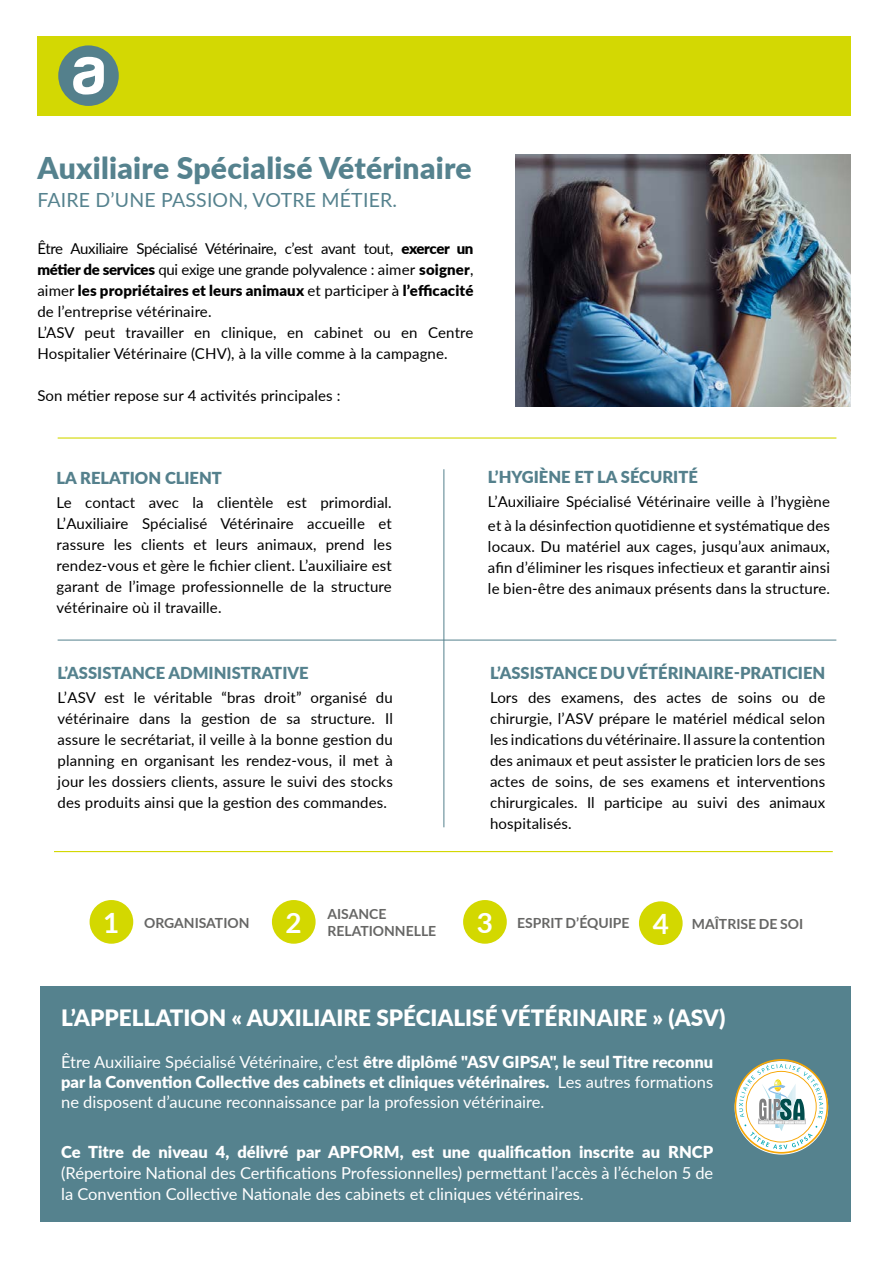
<style>
.page{position:relative;width:893px;height:1263px;background:#fff}
.page>*{position:absolute;margin:0;border:0;box-sizing:border-box;transform-origin:0 0}
.t1{font:900 30px "Lato";letter-spacing:.01em;color:#55828e}
.t2{font:700 27.9px "Lato";color:#fff}
.t3{font:900 22.5px "Lato";color:#fff}
.t4{font:19.5px "Lato";letter-spacing:.01em;color:#55828e}
.t5{font:16.5px/19.8px "Lato";color:#fff;text-align:justify}
.t6{font:900 16.5px "Lato";color:#54808c}
.t7{font:900 16.5px "Lato";color:#fff}
.t8{font:900 16.5px "Lato";color:#55828e}
.t9{font:15px/21px "Lato";letter-spacing:.01em;color:#000;text-align:justify}
.t10{font:700 13.95px "Lato";color:#666665}
.s1{font-weight:900}
.s2{font-size:27.9px;color:#fff}
</style>
<div class="page">
<div style="left:639px;top:901px;width:44px;height:44px;background:#d3d800;border-radius:50%"></div>
<div style="left:90px;top:900px;width:43px;height:44px;background:#d3d800;border-radius:50%"></div>
<div style="left:272px;top:900px;width:44px;height:44px;background:#d3d800;border-radius:50%"></div>
<div style="left:463px;top:900px;width:44px;height:44px;background:#d3d800;border-radius:50%"></div>
<div style="left:40px;top:986px;width:811px;height:235px;background:#55828e"></div>
<svg style="left:735px;top:1059px;width:93px;height:94px"></svg>
<div style="left:37px;top:36px;width:814px;height:79px;background:#d3d803"></div>
<div style="left:58px;top:45px;width:61px;height:61px;background:#54808c;border-radius:50%"></div>
<svg style="left:73px;top:57px;width:31px;height:38px"></svg>
<img style="left:515px;top:155px;width:336px;height:252px">
<hr style="left:58px;top:437px;width:778px;height:2px;background:#d3d803">
<hr style="left:54px;top:851px;width:779px;height:1px;background:#d3d800">
<hr style="left:444px;top:469px;width:1px;height:358px;background:#54808c">
<hr style="left:58px;top:640px;width:778px;height:1px;background:#54808c">
<h1 class="t1" style="left:37px;top:145px;width:436px">Auxiliaire Spécialisé Vétérinaire</h1>
<h3 class="t4" style="left:37px;top:186px;width:361px">FAIRE D’UNE PASSION, VOTRE MÉTIER.</h3>
<p class="t9" style="left:37px;top:237px;width:438px;text-align:left">Être Auxiliaire Spécialisé Vétérinaire, c’est avant tout, <span class="s1">exercer un métier de services</span> qui exige une grande polyvalence : aimer <span class="s1">soigner</span>, aimer <span class="s1">les propriétaires et leurs animaux</span> et participer à <span class="s1">l’efficacité </span>de l’entreprise vétérinaire.<br>L’ASV peut travailler en clinique, en cabinet ou en Centre Hospitalier Vétérinaire (CHV), à la ville comme à la campagne.</p>
<p class="t9" style="left:37px;top:384px;width:305px">Son métier repose sur 4 activités principales :</p>
<p class="t6" style="left:57px;top:465px;width:167px">LA RELATION CLIENT</p>
<p class="t9" style="left:57px;top:491px;width:337px">Le contact avec la clientèle est primordial.<br>L’Auxiliaire Spécialisé Vétérinaire accueille et rassure les clients et leurs animaux, prend les rendez-vous et gère le fichier client. L’auxiliaire est garant de l’image professionnelle de la structure vétérinaire où il travaille.</p>
<p class="t8" style="left:58px;top:660px;width:253px">L’ASSISTANCE ADMINISTRATIVE</p>
<p class="t9" style="left:58px;top:686px;width:337px">L’ASV est le véritable “bras droit” organisé du vétérinaire dans la gestion de sa structure. Il assure le secrétariat, il veille à la bonne gestion du planning en organisant les rendez-vous, il met à jour les dossiers clients, assure le suivi des stocks des produits ainsi que la gestion des commandes.</p>
<p class="t6" style="left:488px;top:464px;width:211px">L’HYGIÈNE ET LA SÉCURITÉ</p>
<p class="t9" style="left:488px;top:488px;width:344px;line-height:24px">L’Auxiliaire Spécialisé Vétérinaire veille à l’hygiène et à la désinfection quotidienne et systématique des</p>
<p class="t9" style="left:488px;top:535px;width:344px">locaux. Du matériel aux cages, jusqu’aux animaux, afin d’éliminer les risques infectieux et garantir ainsi le bien-être des animaux présents dans la structure.</p>
<p class="t6" style="left:490px;top:660px;width:337px">L’ASSISTANCE DU VÉTÉRINAIRE-PRATICIEN</p>
<p class="t9" style="left:490px;top:686px;width:337px">Lors des examens, des actes de soins ou de chirurgie, l’ASV prépare le matériel médical selon les indications du vétérinaire. Il assure la contention des animaux et peut assister le praticien lors de ses actes de soins, de ses examens et interventions chirurgicales. Il participe au suivi des animaux hospitalisés.</p>
<p class="t10" style="left:327px;top:904px;width:60px">AISANCE</p>
<h2 class="t2" style="left:103px;top:902px;width:18px">1</h2>
<p class="t10" style="left:286px;top:920px;width:152px"><sup>2</sup> RELATIONNELLE</p>
<h2 class="t2" style="left:477px;top:902px;width:18px">3</h2>
<p class="t10" style="left:144px;top:913px;width:107px">ORGANISATION</p>
<p class="t10" style="left:517px;top:913px;width:288px">ESPRIT D’ÉQUIPE <span class="s2">4</span> MAÎTRISE DE SOI</p>
<h3 class="t3" style="left:61px;top:1001px;width:666px">L’APPELLATION « AUXILIAIRE SPÉCIALISÉ VÉTÉRINAIRE » (ASV)</h3>
<p class="t5" style="left:61px;top:1052px;width:654px">Être Auxiliaire Spécialisé Vétérinaire, c’est <span class="s1">être diplômé "ASV GIPSA", le seul Titre reconnu par la Convention Collective des cabinets et cliniques vétérinaires.</span> Les autres formations ne disposent d’aucune reconnaissance par la profession vétérinaire.</p>
<p class="t7" style="left:61px;top:1140px;width:654px">Ce Titre de niveau 4, délivré par APFORM, est une qualification inscrite au RNCP</p>
<p class="t5" style="left:61px;top:1162px;width:654px;line-height:21px">(Répertoire National des Certifications Professionnelles) permettant l’accès à l’échelon 5 de la Convention Collective Nationale des cabinets et cliniques vétérinaires.</p>
</div>
